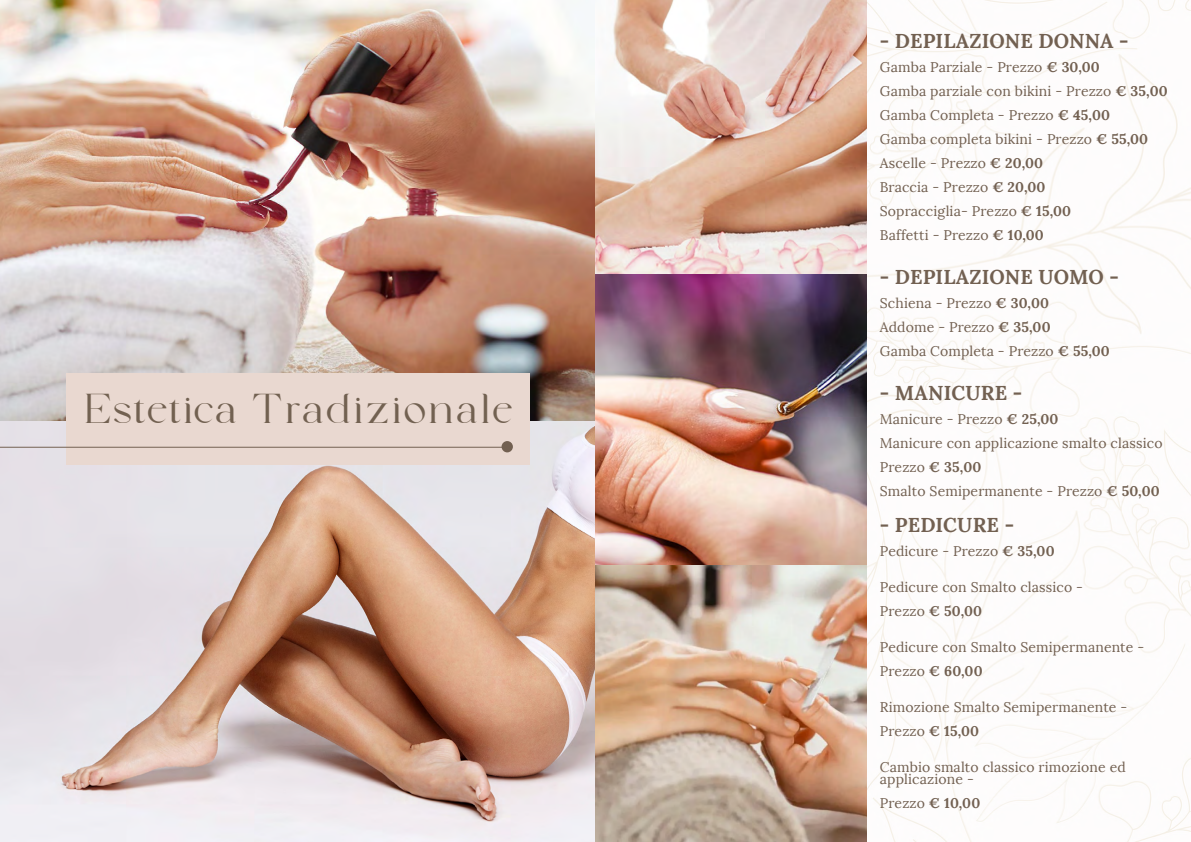
<style>
.page{position:relative;width:1191px;height:842px;background:#fff}
.page>*{position:absolute;margin:0;border:0;box-sizing:border-box;transform-origin:0 0}
.t1{font:36px "Kugile";letter-spacing:.05em;color:#726151}
.t2{font:700 20px "Lora";letter-spacing:.01em;color:#726051}
.t3{font:14px/24px "Lora";letter-spacing:.01em;color:#726051}
.s1{font-weight:700}
</style>
<div class="page">
<img style="left:0;top:0;width:1191px;height:842px">
<div style="left:66px;top:373px;width:463px;height:92px;background:#e9d8d0"></div>
<hr style="left:0;top:447px;width:507px;height:1px;background:#736152">
<div style="left:501px;top:441px;width:12px;height:11px;background:#726051;border-radius:50%"></div>
<img style="left:595px;top:0;width:271px;height:842px">
<h1 class="t1" style="left:85px;top:389px;width:430px">Estetica Tradizionale</h1>
<h2 class="t2" style="left:880px;top:28px;width:250px">- DEPILAZIONE DONNA -</h2>
<p class="t3" style="left:880px;top:56px;width:289px">Gamba Parziale - Prezzo <span class="s1">€ 30,00<br></span>Gamba parziale con bikini - Prezzo <span class="s1">€ 35,00<br></span>Gamba Completa - Prezzo <span class="s1">€ 45,00<br></span>Gamba completa bikini - Prezzo <span class="s1">€ 55,00<br></span>Ascelle - Prezzo <span class="s1">€ 20,00<br></span>Braccia - Prezzo <span class="s1">€ 20,00<br></span>Sopracciglia- Prezzo <span class="s1">€ 15,00<br></span>Baffetti - Prezzo <span class="s1">€ 10,00</span></p>
<h2 class="t2" style="left:880px;top:264px;width:241px">- DEPILAZIONE UOMO -</h2>
<p class="t3" style="left:880px;top:291px;width:231px">Schiena - Prezzo <span class="s1">€ 30,00<br></span>Addome - Prezzo <span class="s1">€ 35,00<br></span>Gamba Completa - Prezzo <span class="s1">€ 55,00</span></p>
<h2 class="t2" style="left:880px;top:380px;width:144px">- MANICURE -</h2>
<p class="t3" style="left:880px;top:407px;width:284px">Manicure - Prezzo <span class="s1">€ 25,00<br></span>Manicure con applicazione smalto classico<br>Prezzo <span class="s1">€ 35,00<br></span>Smalto Semipermanente - Prezzo <span class="s1">€ 50,00</span></p>
<h2 class="t2" style="left:880px;top:512px;width:136px">- PEDICURE -</h2>
<p class="t3" style="left:880px;top:539px;width:176px">Pedicure - Prezzo <span class="s1">€ 35,00</span></p>
<p class="t3" style="left:880px;top:575px;width:205px">Pedicure con Smalto classico -<br>Prezzo <span class="s1">€ 50,00</span></p>
<p class="t3" style="left:880px;top:635px;width:266px">Pedicure con Smalto Semipermanente -<br>Prezzo <span class="s1">€ 60,00</span></p>
<p class="t3" style="left:880px;top:695px;width:249px">Rimozione Smalto Semipermanente -<br>Prezzo <span class="s1">€ 15,00</span></p>
<p class="t3" style="left:880px;top:761px;width:247px;line-height:12px">Cambio smalto classico rimozione ed applicazione -</p>
<p class="t3" style="left:880px;top:791px;width:102px">Prezzo <span class="s1">€ 10,00</span></p>
</div>
